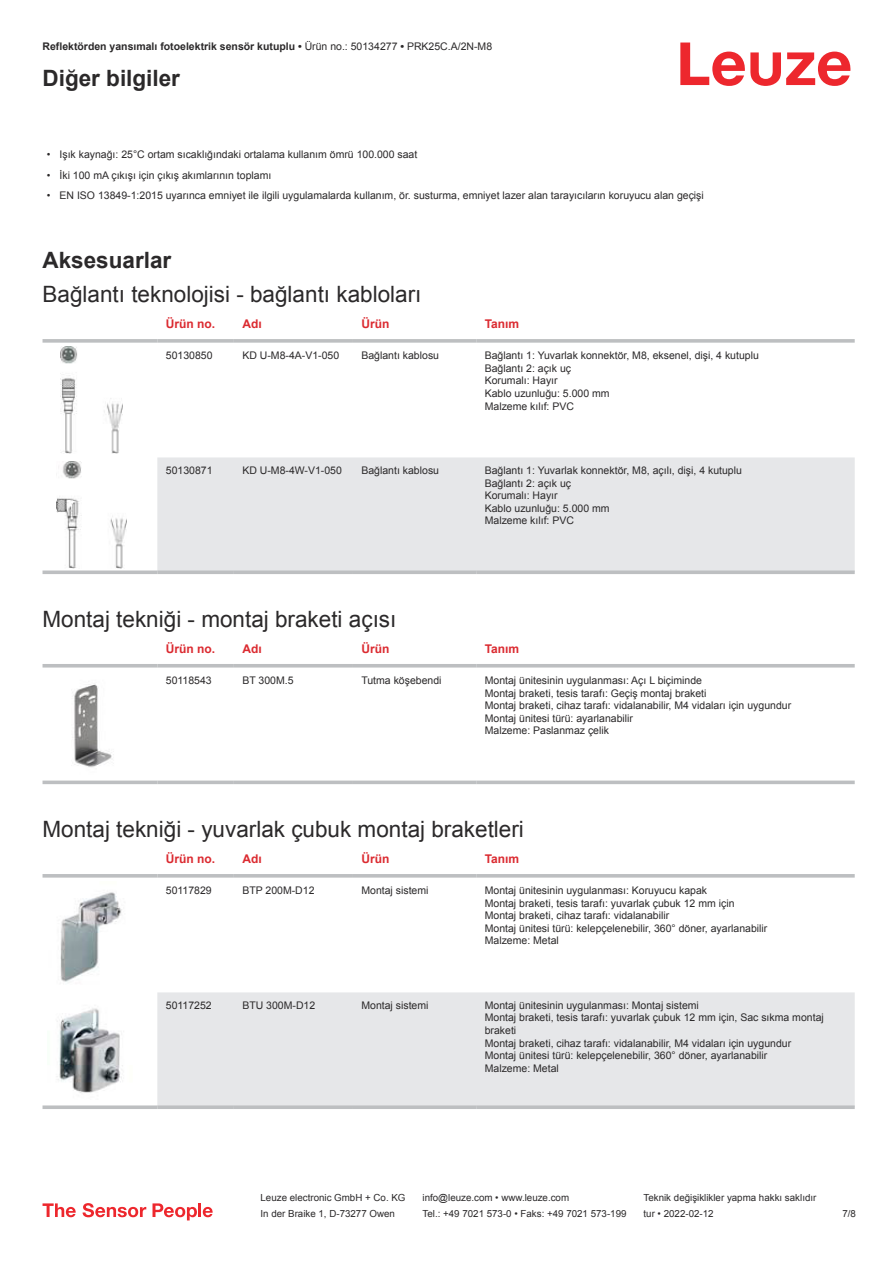
<style>
.page{position:relative;width:893px;height:1263px;background:#fff}
.page>*{position:absolute;margin:0;border:0;box-sizing:border-box;transform-origin:0 0}
.t1{font:22.5px "Arial";color:#2b292a}
.t2{font:700 22.5px "Arial";color:#2b292a}
.t3{font:700 12px "Arial";color:#db2a30}
.t4{font:10.5px/12.6px "Arial";color:#2b292a}
.t5{font:700 10.5px "Arial";color:#2b292a}
.t6{font:9.75px "Arial";color:#2b292a}
.s1{font-weight:400}
</style>
<div class="page">
<svg style="left:680px;top:43px;width:170px;height:43px"></svg>
<div style="left:157px;top:457px;width:698px;height:113px;background:#e6e7e9"></div>
<svg style="left:43px;top:339px;width:114px;height:4px"></svg>
<svg style="left:157px;top:339px;width:77px;height:4px"></svg>
<svg style="left:234px;top:339px;width:119px;height:4px"></svg>
<svg style="left:353px;top:339px;width:123px;height:4px"></svg>
<svg style="left:476px;top:339px;width:379px;height:4px;background:#c3c5c7"></svg>
<svg style="left:43px;top:570px;width:114px;height:4px"></svg>
<svg style="left:157px;top:570px;width:77px;height:4px"></svg>
<svg style="left:234px;top:570px;width:119px;height:4px"></svg>
<svg style="left:353px;top:570px;width:123px;height:4px"></svg>
<svg style="left:476px;top:570px;width:379px;height:4px;background:#c2c4c6"></svg>
<img style="left:60px;top:347px;width:63px;height:106px">
<img style="left:56px;top:462px;width:70px;height:106px">
<svg style="left:43px;top:667px;width:812px;height:118px"></svg>
<hr style="left:43px;top:664px;width:114px;height:3px;background:#bdbfc1">
<hr style="left:157px;top:664px;width:77px;height:3px;background:#bdbfc1">
<hr style="left:234px;top:664px;width:119px;height:3px;background:#bdbfc1">
<hr style="left:353px;top:664px;width:123px;height:3px;background:#bdbfc1">
<hr style="left:476px;top:664px;width:379px;height:3px;background:#bdbfc1">
<svg style="left:43px;top:780px;width:114px;height:4px"></svg>
<svg style="left:157px;top:780px;width:77px;height:4px"></svg>
<svg style="left:234px;top:780px;width:119px;height:4px"></svg>
<svg style="left:353px;top:780px;width:123px;height:4px"></svg>
<svg style="left:476px;top:780px;width:379px;height:4px;background:#c6c8c9"></svg>
<img style="left:54px;top:672px;width:75px;height:106px">
<div style="left:157px;top:992px;width:698px;height:113px;background:#e6e7e9"></div>
<svg style="left:43px;top:874px;width:114px;height:4px"></svg>
<svg style="left:157px;top:874px;width:77px;height:4px"></svg>
<svg style="left:234px;top:874px;width:119px;height:4px"></svg>
<svg style="left:353px;top:874px;width:123px;height:4px"></svg>
<svg style="left:476px;top:874px;width:379px;height:4px;background:#c3c5c7"></svg>
<svg style="left:43px;top:1105px;width:114px;height:4px"></svg>
<svg style="left:157px;top:1105px;width:77px;height:4px"></svg>
<svg style="left:234px;top:1105px;width:119px;height:4px"></svg>
<svg style="left:353px;top:1105px;width:123px;height:4px"></svg>
<svg style="left:476px;top:1105px;width:379px;height:4px;background:#c1c3c5"></svg>
<img style="left:60px;top:892px;width:62px;height:90px">
<img style="left:57px;top:1008px;width:66px;height:85px">
<svg style="left:43px;top:1203px;width:33px;height:14px"></svg>
<svg style="left:83px;top:1203px;width:63px;height:14px"></svg>
<svg style="left:153px;top:1203px;width:44px;height:17px"></svg>
<hr style="left:198px;top:1203px;width:3px;height:14px;background:#ed272d">
<svg style="left:203px;top:1207px;width:10px;height:10px"></svg>
<p class="t5" style="left:43px;top:39px;width:451px">Reflektörden yansımalı fotoelektrik sensör kutuplu • <span class="s1">Ürün no.: 50134277</span> • <span class="s1">PRK25C.A/2N-M8</span></p>
<h1 class="t2" style="left:43px;top:63px;width:139px">Diğer bilgiler</h1>
<p class="t4" style="left:47px;top:148px;width:372px">• Işık kaynağı: 25°C ortam sıcaklığındaki ortalama kullanım ömrü 100.000 saat</p>
<p class="t4" style="left:47px;top:169px;width:226px">• İki 100 mA çıkışı için çıkış akımlarının toplamı</p>
<p class="t4" style="left:47px;top:189px;width:659px">• EN ISO 13849-1:2015 uyarınca emniyet ile ilgili uygulamalarda kullanım, ör. susturma, emniyet lazer alan tarayıcıların koruyucu alan geçişi</p>
<h1 class="t2" style="left:43px;top:245px;width:130px">Aksesuarlar</h1>
<h1 class="t1" style="left:43px;top:279px;width:380px">Bağlantı teknolojisi - bağlantı kabloları</h1>
<p class="t3" style="left:166px;top:316px;width:51px">Ürün no.</p>
<p class="t3" style="left:242px;top:316px;width:21px">Adı</p>
<p class="t3" style="left:361px;top:319px;width:29px">Ürün</p>
<p class="t3" style="left:485px;top:316px;width:36px">Tanım</p>
<p class="t4" style="left:166px;top:350px;width:48px">50130850</p>
<p class="t4" style="left:242px;top:350px;width:98px">KD U-M8-4A-V1-050</p>
<p class="t4" style="left:361px;top:349px;width:79px">Bağlantı kablosu</p>
<p class="t4" style="left:485px;top:349px;width:276px">Bağlantı 1: Yuvarlak konnektör, M8, eksenel, dişi, 4 kutuplu<br>Bağlantı 2: açık uç<br>Korumalı: Hayır<br>Kablo uzunluğu: 5.000 mm<br>Malzeme kılıf: PVC</p>
<p class="t4" style="left:166px;top:465px;width:48px">50130871</p>
<p class="t4" style="left:242px;top:465px;width:101px">KD U-M8-4W-V1-050</p>
<p class="t4" style="left:361px;top:464px;width:79px">Bağlantı kablosu</p>
<p class="t4" style="left:485px;top:464px;width:259px">Bağlantı 1: Yuvarlak konnektör, M8, açılı, dişi, 4 kutuplu<br>Bağlantı 2: açık uç<br>Korumalı: Hayır<br>Kablo uzunluğu: 5.000 mm<br>Malzeme kılıf: PVC</p>
<h1 class="t1" style="left:43px;top:603px;width:355px">Montaj tekniği - montaj braketi açısı</h1>
<p class="t3" style="left:166px;top:640px;width:51px">Ürün no.</p>
<p class="t3" style="left:242px;top:640px;width:21px">Adı</p>
<p class="t3" style="left:361px;top:644px;width:29px">Ürün</p>
<p class="t3" style="left:485px;top:640px;width:36px">Tanım</p>
<p class="t4" style="left:166px;top:675px;width:47px">50118543</p>
<p class="t4" style="left:242px;top:675px;width:53px">BT 300M.5</p>
<p class="t4" style="left:361px;top:674px;width:82px">Tutma köşebendi</p>
<p class="t4" style="left:485px;top:674px;width:308px">Montaj ünitesinin uygulanması: Açı L biçiminde<br>Montaj braketi, tesis tarafı: Geçiş montaj braketi<br>Montaj braketi, cihaz tarafı: vidalanabilir, M4 vidaları için uygundur Montaj ünitesi türü: ayarlanabilir<br>Malzeme: Paslanmaz çelik</p>
<h1 class="t1" style="left:43px;top:814px;width:483px">Montaj tekniği - yuvarlak çubuk montaj braketleri</h1>
<p class="t3" style="left:166px;top:850px;width:51px">Ürün no.</p>
<p class="t3" style="left:242px;top:850px;width:21px">Adı</p>
<p class="t3" style="left:361px;top:854px;width:29px">Ürün</p>
<p class="t3" style="left:485px;top:850px;width:36px">Tanım</p>
<p class="t4" style="left:166px;top:884px;width:47px">50117829</p>
<p class="t4" style="left:242px;top:885px;width:74px">BTP 200M-D12</p>
<p class="t4" style="left:361px;top:884px;width:69px">Montaj sistemi</p>
<p class="t4" style="left:485px;top:884px;width:284px">Montaj ünitesinin uygulanması: Koruyucu kapak<br>Montaj braketi, tesis tarafı: yuvarlak çubuk 12 mm için Montaj braketi, cihaz tarafı: vidalanabilir<br>Montaj ünitesi türü: kelepçelenebilir, 360° döner, ayarlanabilir Malzeme: Metal</p>
<p class="t4" style="left:166px;top:1000px;width:47px">50117252</p>
<p class="t4" style="left:242px;top:1000px;width:74px">BTU 300M-D12</p>
<p class="t4" style="left:361px;top:999px;width:69px">Montaj sistemi</p>
<p class="t4" style="left:485px;top:999px;width:341px">Montaj ünitesinin uygulanması: Montaj sistemi<br>Montaj braketi, tesis tarafı: yuvarlak çubuk 12 mm için, Sac sıkma montaj braketi<br>Montaj braketi, cihaz tarafı: vidalanabilir, M4 vidaları için uygundur Montaj ünitesi türü: kelepçelenebilir, 360° döner, ayarlanabilir<br>Malzeme: Metal</p>
<p class="t6" style="left:261px;top:1191px;width:146px">Leuze electronic GmbH + Co. KG</p>
<p class="t6" style="left:423px;top:1191px;width:148px">info@leuze.com • www.leuze.com</p>
<p class="t6" style="left:644px;top:1191px;width:174px">Teknik değişiklikler yapma hakkı saklıdır</p>
<p class="t6" style="left:261px;top:1207px;width:136px">In der Braike 1, D-73277 Owen</p>
<p class="t6" style="left:423px;top:1207px;width:205px">Tel.: +49 7021 573-0 • Faks: +49 7021 573-199</p>
<p class="t6" style="left:644px;top:1207px;width:72px">tur • 2022-02-12</p>
<p class="t6" style="left:842px;top:1210px;width:15px">7 /8</p>
</div>
